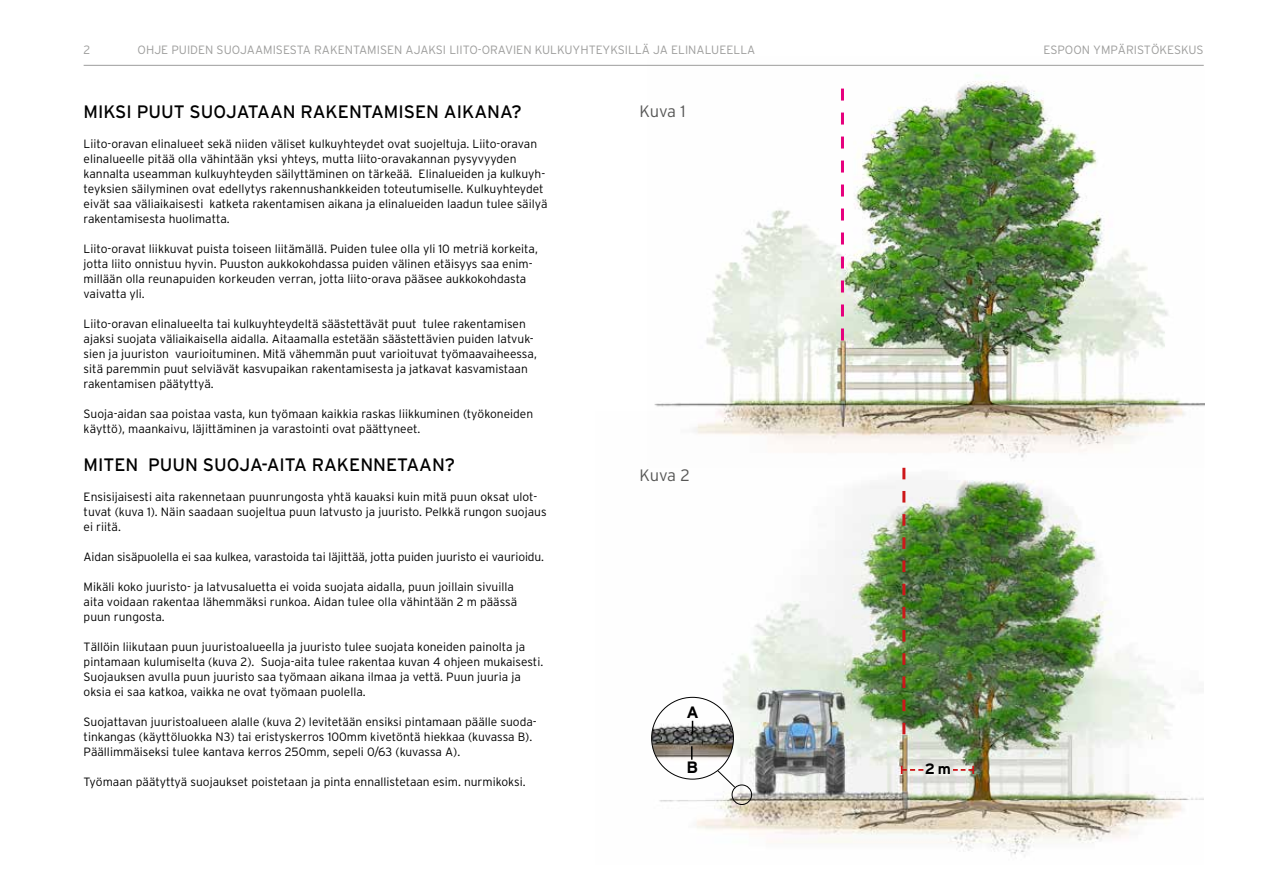
<style>
.page{position:relative;width:1263px;height:893px;background:#fff}
.page>*{position:absolute;margin:0;border:0;box-sizing:border-box;transform-origin:0 0}
.t1{font:18px "Interstate";color:#000}
.t2{font:300 16.5px "Interstate";letter-spacing:-.03em;color:#575756}
.t3{font:700 16.5px "Interstate";color:#000}
.t4{font:700 14.85px "Interstate";color:#000}
.t5{font:300 12px/15px "Interstate";color:#000}
.t6{font:300 12px "Interstate";color:#9d9d9c}
</style>
<div class="page">
<img style="left:648px;top:64px;width:556px;height:347px">
<svg style="left:841px;top:89px;width:3px;height:251px"></svg>
<img style="left:651px;top:411px;width:553px;height:444px">
<svg style="left:901px;top:766px;width:22px;height:8px"></svg>
<svg style="left:953px;top:766px;width:21px;height:8px"></svg>
<svg style="left:902px;top:468px;width:3px;height:266px"></svg>
<img style="left:652px;top:697px;width:81px;height:82px;border-radius:41px">
<div style="left:651px;top:697px;width:83px;height:82px;border:1px solid #000;border-radius:50%"></div>
<svg style="left:717px;top:769px;width:19px;height:20px"></svg>
<div style="left:732px;top:784px;width:20px;height:21px;border:1px solid #000;border-radius:50%"></div>
<hr style="left:84px;top:65px;width:1120px;height:1px;background:#9d9d9c">
<svg style="left:692px;top:721px;width:1px;height:13px"></svg>
<svg style="left:691px;top:746px;width:1px;height:14px"></svg>
<p class="t6" style="left:84px;top:43px;width:8px">2</p>
<p class="t6" style="left:138px;top:43px;width:619px">OHJE PUIDEN SUOJAAMISESTA RAKENTAMISEN AJAKSI LIITO-ORAVIEN KULKUYHTEYKSILLÄ JA ELINALUEELLA</p>
<p class="t6" style="left:1043px;top:43px;width:162px">ESPOON YMPÄRISTÖKESKUS</p>
<h1 class="t1" style="left:84px;top:101px;width:440px">MIKSI PUUT SUOJATAAN RAKENTAMISEN AIKANA?</h1>
<p class="t5" style="left:84px;top:136px;width:465px">Liito-oravan elinalueet sekä niiden väliset kulkuyhteydet ovat suojeltuja. Liito-oravan elinalueelle pitää olla vähintään yksi yhteys, mutta liito-oravakannan pysyvyyden kannalta useamman kulkuyhteyden säilyttäminen on tärkeää. Elinalueiden ja kulkuyh&shy;teyksien säilyminen ovat edellytys rakennushankkeiden toteutumiselle. Kulkuyhteydet eivät saa väliaikaisesti katketa rakentamisen aikana ja elinalueiden laadun tulee säilyä rakentamisesta huolimatta.</p>
<p class="t5" style="left:84px;top:241px;width:456px">Liito-oravat liikkuvat puista toiseen liitämällä. Puiden tulee olla yli 10 metriä korkeita, jotta liito onnistuu hyvin. Puuston aukkokohdassa puiden välinen etäisyys saa enim&shy;millään olla reunapuiden korkeuden verran, jotta liito-orava pääsee aukkokohdasta vaivatta yli.</p>
<p class="t5" style="left:84px;top:316px;width:455px">Liito-oravan elinalueelta tai kulkuyhteydeltä säästettävät puut tulee rakentamisen ajaksi suojata väliaikaisella aidalla. Aitaamalla estetään säästettävien puiden latvuk&shy;sien ja juuriston vaurioituminen. Mitä vähemmän puut varioituvat työmaavaiheessa, sitä paremmin puut selviävät kasvupaikan rakentamisesta ja jatkavat kasvamistaan rakentamisen päätyttyä.</p>
<p class="t5" style="left:84px;top:406px;width:451px">Suoja-aidan saa poistaa vasta, kun työmaan kaikkia raskas liikkuminen (työkoneiden käyttö), maankaivu, läjittäminen ja varastointi ovat päättyneet.</p>
<h1 class="t1" style="left:84px;top:455px;width:373px">MITEN PUUN SUOJA-AITA RAKENNETAAN?</h1>
<p class="t5" style="left:84px;top:489px;width:464px">Ensisijaisesti aita rakennetaan puunrungosta yhtä kauaksi kuin mitä puun oksat ulot&shy;tuvat (kuva 1). Näin saadaan suojeltua puun latvusto ja juuristo. Pelkkä rungon suojaus ei riitä.</p>
<p class="t5" style="left:84px;top:549px;width:462px">Aidan sisäpuolella ei saa kulkea, varastoida tai läjittää, jotta puiden juuristo ei vaurioidu.</p>
<p class="t5" style="left:84px;top:579px;width:435px">Mikäli koko juuristo- ja latvusaluetta ei voida suojata aidalla, puun joillain sivuilla aita voidaan rakentaa lähemmäksi runkoa. Aidan tulee olla vähintään 2 m päässä puun rungosta.</p>
<p class="t5" style="left:84px;top:639px;width:461px">Tällöin liikutaan puun juuristoalueella ja juuristo tulee suojata koneiden painolta ja pintamaan kulumiselta (kuva 2). Suoja-aita tulee rakentaa kuvan 4 ohjeen mukaisesti.<br>Suojauksen avulla puun juuristo saa työmaan aikana ilmaa ja vettä. Puun juuria ja oksia ei saa katkoa, vaikka ne ovat työmaan puolella.</p>
<p class="t5" style="left:84px;top:714px;width:455px">Suojattavan juuristoalueen alalle (kuva 2) levitetään ensiksi pintamaan päälle suoda&shy;tinkangas (käyttöluokka N3) tai eristyskerros 100mm kivetöntä hiekkaa (kuvassa B).<br>Päällimmäiseksi tulee kantava kerros 250mm, sepeli 0/63 (kuvassa A).</p>
<p class="t5" style="left:84px;top:774px;width:443px">Työmaan päätyttyä suojaukset poistetaan ja pinta ennallistetaan esim. nurmikoksi.</p>
<h2 class="t2" style="left:640px;top:102px;width:47px">Kuva 1</h2>
<h2 class="t2" style="left:640px;top:466px;width:52px">Kuva 2</h2>
<h2 class="t3" style="left:686px;top:703px;width:14px">A</h2>
<h2 class="t3" style="left:686px;top:758px;width:13px">B</h2>
<p class="t4" style="left:925px;top:760px;width:28px">2 m</p>
</div>
